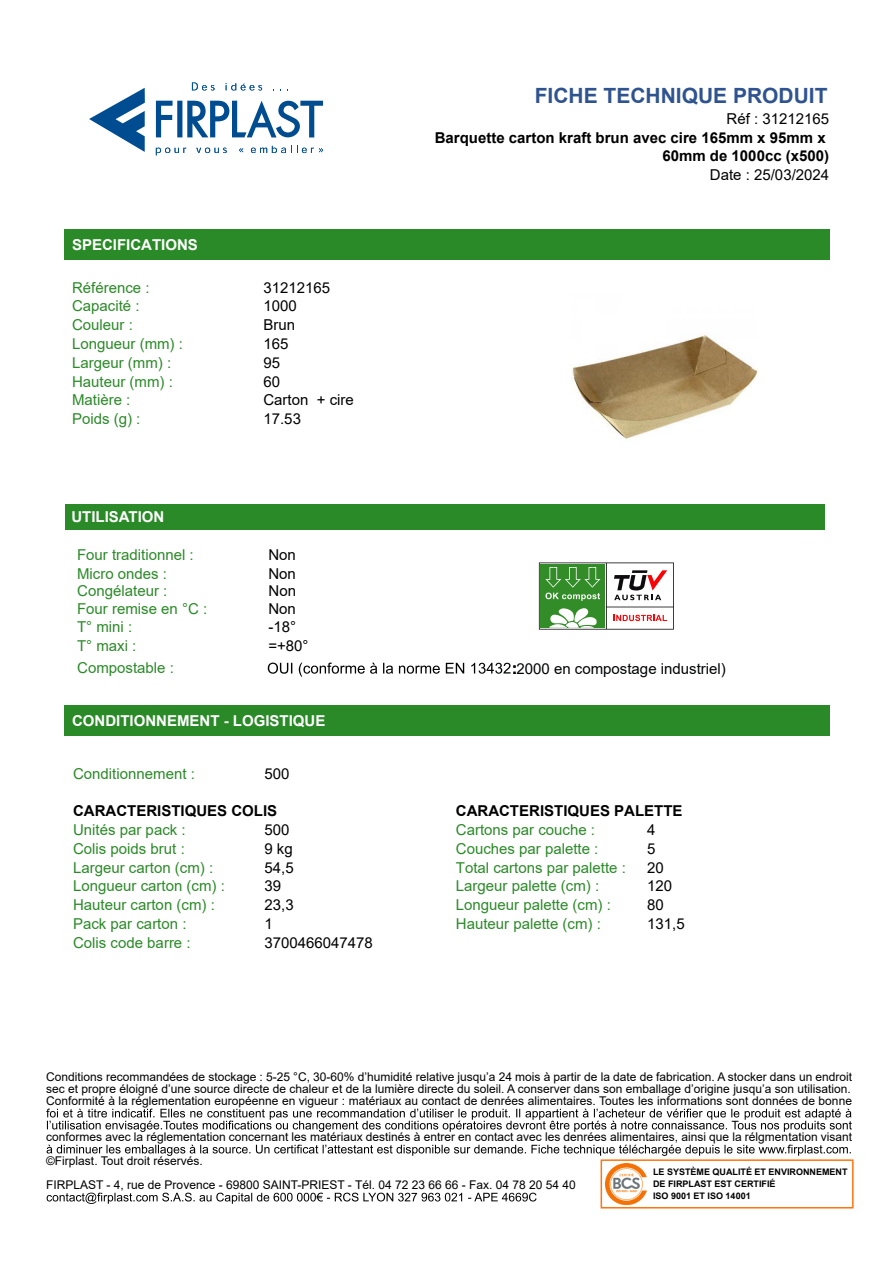
<style>
.page{position:relative;width:893px;height:1263px;background:#fff}
.page>*{position:absolute;margin:0;border:0;box-sizing:border-box;transform-origin:0 0}
.t1{font:700 21px "Arial";color:#2f538f}
.t2{font:15px "Arial";color:#2b8a28}
.t3{font:15px "Arial";color:#000}
.t4{font:700 15px/18.8px "Arial";color:#000;text-align:right}
.t5{font:700 15px "Arial";color:#fff}
.t6{font:15px "Arial";color:#010203}
.t7{font:12px/12px "Arial";color:#000}
.t8{font:700 9px/12px "Arial";color:#000}
</style>
<div class="page">
<div style="left:64px;top:706px;width:765px;height:30px;background:#2b8a28"></div>
<div style="left:64px;top:229px;width:765px;height:30px;background:#2b8a28"></div>
<svg style="left:156px;top:101px;width:167px;height:36px"></svg>
<svg style="left:89px;top:88px;width:56px;height:64px"></svg>
<svg style="left:192px;top:83px;width:23px;height:7px"></svg>
<svg style="left:226px;top:83px;width:36px;height:7px"></svg>
<svg style="left:156px;top:148px;width:30px;height:7px"></svg>
<svg style="left:196px;top:148px;width:31px;height:5px"></svg>
<svg style="left:239px;top:148px;width:4px;height:4px"></svg>
<svg style="left:251px;top:146px;width:72px;height:7px"></svg>
<img style="left:571px;top:335px;width:187px;height:105px">
<div style="left:65px;top:504px;width:759px;height:26px;background:#2b8a28"></div>
<svg style="left:268px;top:663px;width:247px;height:14px"></svg>
<svg style="left:539px;top:562px;width:135px;height:68px"></svg>
<svg style="left:46px;top:1108px;width:806px;height:24px"></svg>
<svg style="left:47px;top:1144px;width:804px;height:12px"></svg>
<svg style="left:47px;top:1192px;width:490px;height:12px"></svg>
<img style="left:606px;top:1163px;width:41px;height:41px">
<div style="left:601px;top:1159px;width:253px;height:49px;border:2px solid #ff740e"></div>
<p class="t5" style="left:72px;top:234px;width:127px">SPECIFICATIONS</p>
<p class="t2" style="left:72px;top:277px;width:79px">Référence :</p>
<p class="t3" style="left:263px;top:277px;width:68px">31212165</p>
<p class="t2" style="left:72px;top:296px;width:69px">Capacité :</p>
<p class="t3" style="left:263px;top:296px;width:35px">1000</p>
<p class="t2" style="left:72px;top:315px;width:62px">Couleur :</p>
<p class="t3" style="left:263px;top:315px;width:33px">Brun</p>
<p class="t2" style="left:72px;top:333px;width:112px">Longueur (mm) :</p>
<p class="t3" style="left:263px;top:333px;width:27px">165</p>
<p class="t2" style="left:72px;top:352px;width:101px">Largeur (mm) :</p>
<p class="t3" style="left:263px;top:352px;width:18px">95</p>
<p class="t2" style="left:72px;top:371px;width:102px">Hauteur (mm) :</p>
<p class="t3" style="left:263px;top:371px;width:18px">60</p>
<p class="t2" style="left:72px;top:390px;width:60px">Matière :</p>
<p class="t3" style="left:263px;top:390px;width:92px">Carton + cire</p>
<p class="t2" style="left:72px;top:408px;width:70px">Poids (g) :</p>
<p class="t3" style="left:263px;top:408px;width:39px">17.53</p>
<p class="t5" style="left:71px;top:507px;width:95px">UTILISATION</p>
<p class="t2" style="left:77px;top:544px;width:118px">Four traditionnel :</p>
<p class="t3" style="left:268px;top:544px;width:29px">Non</p>
<p class="t2" style="left:77px;top:563px;width:92px">Micro ondes :</p>
<p class="t3" style="left:268px;top:563px;width:29px">Non</p>
<p class="t2" style="left:77px;top:598px;width:132px">Four remise en °C :</p>
<p class="t3" style="left:268px;top:598px;width:29px">Non</p>
<p class="t2" style="left:77px;top:617px;width:57px">T° mini :</p>
<p class="t3" style="left:268px;top:617px;width:29px">-18°</p>
<p class="t2" style="left:77px;top:635px;width:61px">T° maxi :</p>
<p class="t3" style="left:268px;top:635px;width:42px">=+80°</p>
<p class="t2" style="left:77px;top:580px;width:92px">Congélateur :</p>
<p class="t3" style="left:269px;top:580px;width:29px">Non</p>
<h1 class="t1" style="left:535px;top:81px;width:294px">FICHE TECHNIQUE PRODUIT</h1>
<p class="t3" style="left:727px;top:108px;width:104px">Réf : 31212165</p>
<p class="t4" style="left:435px;top:128px;width:396px">Barquette carton kraft brun avec cire 165mm x 95mm x<br>60mm de 1000cc (x500)</p>
<p class="t3" style="left:710px;top:165px;width:121px">Date : 25/03/2024</p>
<p class="t2" style="left:77px;top:658px;width:98px">Compostable :</p>
<p class="t6" style="left:512px;top:658px;width:215px">:2000 en compostage industriel)</p>
<p class="t5" style="left:72px;top:710px;width:255px">CONDITIONNEMENT - LOGISTIQUE</p>
<p class="t2" style="left:73px;top:763px;width:123px">Conditionnement :</p>
<p class="t3" style="left:264px;top:763px;width:27px">500</p>
<p class="t4" style="left:73px;top:802px;width:206px">CARACTERISTIQUES COLIS</p>
<p class="t2" style="left:73px;top:819px;width:114px">Unités par pack :</p>
<p class="t3" style="left:264px;top:819px;width:27px">500</p>
<p class="t2" style="left:73px;top:838px;width:113px">Colis poids brut :</p>
<p class="t3" style="left:264px;top:838px;width:30px">9 kg</p>
<p class="t2" style="left:73px;top:857px;width:142px">Largeur carton (cm) :</p>
<p class="t3" style="left:264px;top:857px;width:31px">54,5</p>
<p class="t2" style="left:73px;top:876px;width:153px">Longueur carton (cm) :</p>
<p class="t3" style="left:264px;top:876px;width:18px">39</p>
<p class="t2" style="left:73px;top:894px;width:143px">Hauteur carton (cm) :</p>
<p class="t3" style="left:264px;top:894px;width:31px">23,3</p>
<p class="t2" style="left:73px;top:913px;width:115px">Pack par carton :</p>
<p class="t3" style="left:264px;top:913px;width:10px">1</p>
<p class="t2" style="left:73px;top:932px;width:119px">Colis code barre :</p>
<p class="t3" style="left:264px;top:932px;width:110px">3700466047478</p>
<p class="t4" style="left:456px;top:802px;width:228px">CARACTERISTIQUES PALETTE</p>
<p class="t2" style="left:456px;top:819px;width:141px">Cartons par couche :</p>
<p class="t3" style="left:647px;top:819px;width:10px">4</p>
<p class="t2" style="left:456px;top:838px;width:144px">Couches par palette :</p>
<p class="t3" style="left:647px;top:838px;width:10px">5</p>
<p class="t2" style="left:456px;top:857px;width:172px">Total cartons par palette :</p>
<p class="t3" style="left:647px;top:857px;width:18px">20</p>
<p class="t2" style="left:456px;top:876px;width:145px">Largeur palette (cm) :</p>
<p class="t3" style="left:647px;top:876px;width:27px">120</p>
<p class="t2" style="left:456px;top:894px;width:157px">Longueur palette (cm) :</p>
<p class="t3" style="left:647px;top:894px;width:18px">80</p>
<p class="t2" style="left:456px;top:913px;width:147px">Hauteur palette (cm) :</p>
<p class="t3" style="left:647px;top:913px;width:39px">131,5</p>
<p class="t7" style="left:46px;top:1071px;width:808px">Conditions recommandées de stockage : 5-25 °C, 30-60% d’humidité relative jusqu’a 24 mois à partir de la date de fabrication. A stocker dans un endroit sec et propre éloigné d’une source directe de chaleur et de la lumière directe du soleil. A conserver dans son emballage d’origine jusqu’a son utilisation.<br>Conformité à la réglementation européenne en vigueur : matériaux au contact de denrées alimentaires. Toutes les informations sont données de bonne</p>
<p class="t7" style="left:46px;top:1125px;width:808px;line-height:24px">conformes avec la réglementation concernant les matériaux destinés à entrer en contact avec les denrées alimentaires, ainsi que la rélgmentation visant ©Firplast. Tout droit réservés.<br>FIRPLAST - 4, rue de Provence - 69800 SAINT-PRIEST - Tél. 04 72 23 66 66 - Fax. 04 78 20 54 40</p>
<p class="t8" style="left:653px;top:1166px;width:196px">LE SYSTÈME QUALITÉ ET ENVIRONNEMENT<br>DE FIRPLAST EST CERTIFIÉ<br>ISO 9001 ET ISO 14001</p>
</div>
